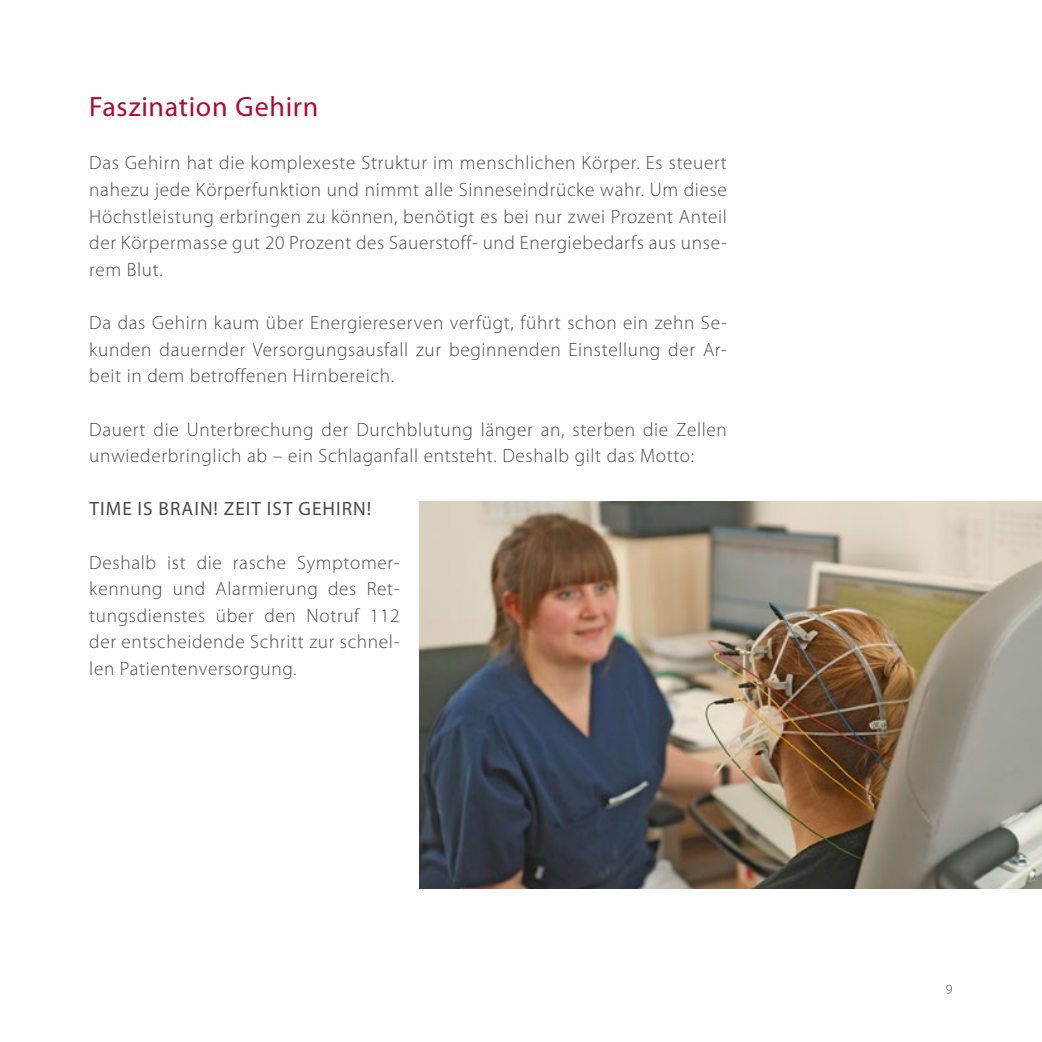
<style>
.page{position:relative;width:1042px;height:1042px;background:#fff}
.page>*{position:absolute;margin:0;border:0;box-sizing:border-box;transform-origin:0 0}
.t1{font:28px "Myriad Pro";letter-spacing:.025em;color:#b30931}
.t2{font:300 19.25px/26.6px "Myriad Pro";letter-spacing:.035em;color:#4a4a49;text-align:justify}
.t3{font:19.25px "Myriad Pro";letter-spacing:.055em;color:#4a4a49}
.t4{font:300 14px "Myriad Pro";color:#4a4a49}
</style>
<div class="page">
<img style="left:419px;top:501px;width:623px;height:388px">
<h1 class="t1" style="left:89px;top:90px;width:231px">Faszination Gehirn</h1>
<p class="t2" style="left:89px;top:150px;width:639px">Das Gehirn hat die komplexeste Struktur im menschlichen Körper. Es steuert nahezu jede Körperfunktion und nimmt alle Sinneseindrücke wahr. Um diese Höchstleistung erbringen zu können, benötigt es bei nur zwei Prozent Anteil der Körpermasse gut 20 Prozent des Sauerstoff- und Energiebedarfs aus unse&shy;rem Blut.</p>
<p class="t2" style="left:89px;top:309px;width:639px">Da das Gehirn kaum über Energiereserven verfügt, führt schon ein zehn Se&shy;kunden dauernder Versorgungsausfall zur beginnenden Einstellung der Ar&shy;beit in dem betroffenen Hirnbereich.</p>
<p class="t2" style="left:89px;top:416px;width:639px">Dauert die Unterbrechung der Durchblutung länger an, sterben die Zellen unwiederbringlich ab – ein Schlaganfall entsteht. Deshalb gilt das Motto:</p>
<p class="t3" style="left:89px;top:497px;width:283px">TIME IS BRAIN! ZEIT IST GEHIRN!</p>
<p class="t2" style="left:89px;top:549px;width:312px">Deshalb ist die rasche Symptomer&shy;kennung und Alarmierung des Ret&shy;tungsdienstes über den Notruf 112 der entscheidende Schritt zur schnel&shy;len Patientenversorgung.</p>
<p class="t4" style="left:946px;top:981px;width:8px">9</p>
</div>
